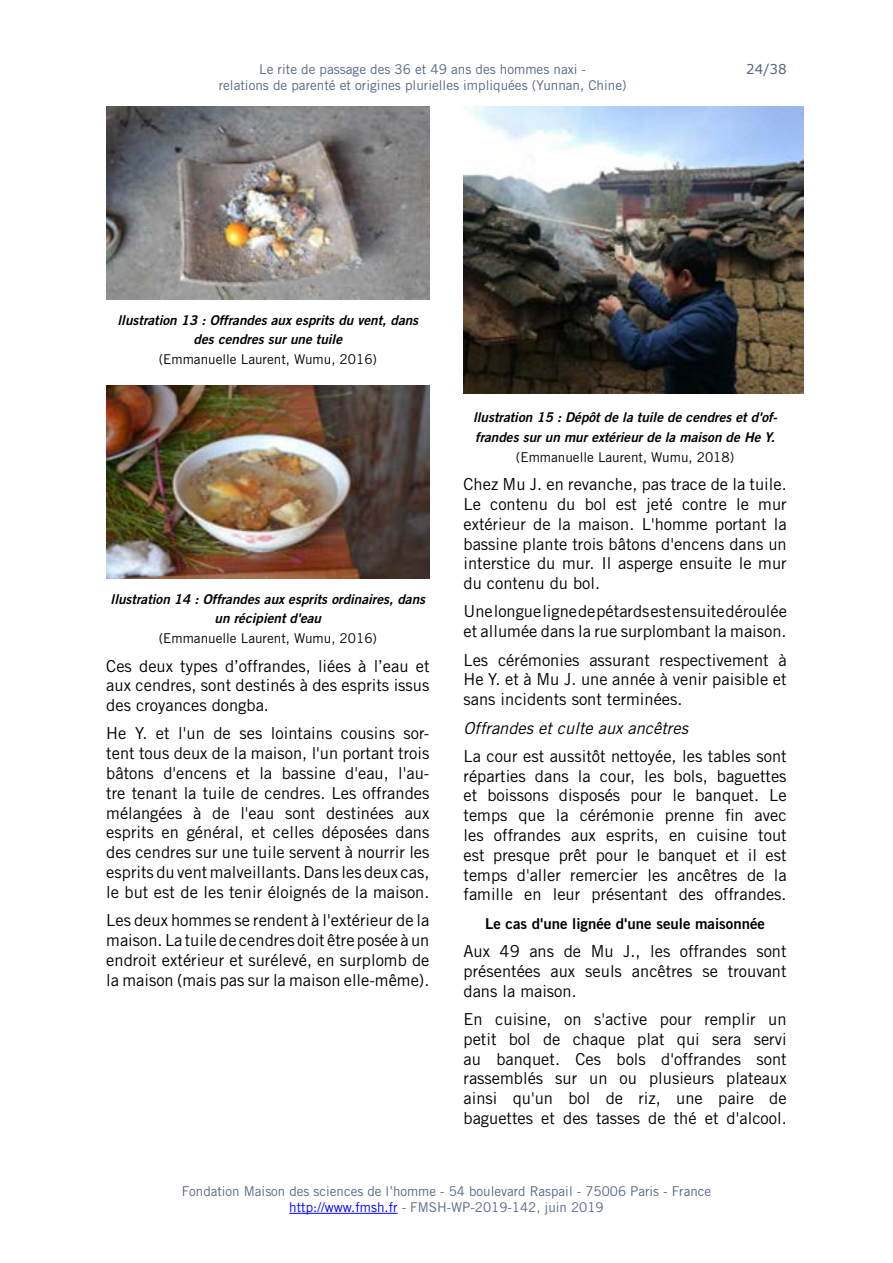
<style>
.page{position:relative;width:893px;height:1263px;background:#fff}
.page>*{position:absolute;margin:0;border:0;box-sizing:border-box;transform-origin:0 0}
.t1{font:16.5px/19.8px "Trade Gothic LT Std";color:#000;text-align:justify}
.t2{font:italic 16.5px "Trade Gothic LT Std";color:#000}
.t3{font:15px "Trade Gothic LT Std Bd 2";color:#000}
.t4{font:13.5px/19.8px "Trade Gothic LT Std Bd 2 Obl";color:#000;text-align:center}
.t5{font:13.5px/16.2px "Trade Gothic LT Std";color:#586884;text-align:center}
.t6{font:13.5px/16.2px "Trade Gothic LT Std";color:#556683;text-align:center}
.t7{font:13.5px "Trade Gothic LT Std";color:#000}
.t8{font:13.5px "Verdana";color:#556683}
.s1{color:#00f}
</style>
<div class="page">
<hr style="left:289px;top:1213px;width:109px;height:1px;background:#00f">
<img style="left:106px;top:106px;width:323px;height:193px">
<img style="left:106px;top:385px;width:323px;height:193px">
<img style="left:463px;top:106px;width:341px;height:288px">
<p class="t6" style="left:219px;top:60px;width:409px">Le rite de passage des 36 et 49 ans des hommes naxi -<br>relations de parenté et origines plurielles impliquées (Yunnan, Chine)</p>
<p class="t8" style="left:746px;top:60px;width:42px">24/38</p>
<p class="t4" style="left:118px;top:310px;width:302px">llustration 13 : Offrandes aux esprits du vent, dans des cendres sur une tuile</p>
<p class="t7" style="left:159px;top:351px;width:220px">(Emmanuelle Laurent, Wumu, 2016)</p>
<p class="t4" style="left:111px;top:589px;width:316px">llustration 14 : Offrandes aux esprits ordinaires, dans un récipient d'eau</p>
<p class="t7" style="left:159px;top:630px;width:220px">(Emmanuelle Laurent, Wumu, 2016)</p>
<p class="t1" style="left:106px;top:655px;width:325px">Ces deux types d’offrandes, liées à l’eau et aux cendres, sont destinés à des esprits issus des croyances dongba.</p>
<p class="t1" style="left:106px;top:723px;width:325px">He Y. et l'un de ses lointains cousins sor‑ tent tous deux de la maison, l'un portant trois bâtons d'encens et la bassine d'eau, l'au&shy;tre tenant la tuile de cendres. Les offrandes mélangées à de l'eau sont destinées aux esprits en général, et celles déposées dans des cendres sur une tuile servent à nourrir les esprits du vent malveillants. Dans les deux cas, le but est de les tenir éloignés de la maison.</p>
<p class="t1" style="left:106px;top:910px;width:325px">Les deux hommes se rendent à l'extérieur de la maison. La tuile de cendres doit être posée à un endroit extérieur et surélevé, en surplomb de la maison (mais pas sur la maison elle-même).</p>
<p class="t4" style="left:473px;top:408px;width:306px;text-align:left">llustration 15 : Dépôt de la tuile de cendres et d'of&shy;frandes sur un mur extérieur de la maison de He Y.</p>
<p class="t7" style="left:516px;top:449px;width:220px">(Emmanuelle Laurent, Wumu, 2018)</p>
<p class="t1" style="left:463px;top:474px;width:325px">Chez Mu J. en revanche, pas trace de la tuile.<br>Le contenu du bol est jeté contre le mur extérieur de la maison. L'homme portant la bassine plante trois bâtons d'encens dans un interstice du mur. Il asperge ensuite le mur du contenu du bol.</p>
<p class="t1" style="left:463px;top:601px;width:325px">Une longue ligne de pétards est ensuite déroulée et allumée dans la rue surplombant la maison.</p>
<p class="t1" style="left:463px;top:650px;width:325px">Les cérémonies assurant respectivement à He Y. et à Mu J. une année à venir paisible et sans incidents sont terminées.</p>
<p class="t2" style="left:463px;top:718px;width:226px">Offrandes et culte aux ancêtres</p>
<p class="t1" style="left:463px;top:746px;width:325px">La cour est aussitôt nettoyée, les tables sont réparties dans la cour, les bols, baguettes et boissons disposés pour le banquet. Le temps que la cérémonie prenne fin avec les offrandes aux esprits, en cuisine tout est presque prêt pour le banquet et il est temps d'aller remercier les ancêtres de la famille en leur présentant des offrandes.</p>
<p class="t3" style="left:485px;top:914px;width:282px">Le cas d'une lignée d'une seule maisonnée</p>
<p class="t1" style="left:463px;top:941px;width:325px">Aux 49 ans de Mu J., les offrandes sont présentées aux seuls ancêtres se trouvant dans la maison.</p>
<p class="t1" style="left:463px;top:1009px;width:325px">En cuisine, on s'active pour remplir un petit bol de chaque plat qui sera servi au banquet. Ces bols d'offrandes sont rassemblés sur un ou plusieurs plateaux ainsi qu'un bol de riz, une paire de baguettes et des tasses de thé et d'alcool.</p>
<p class="t5" style="left:182px;top:1183px;width:531px">Fondation Maison des sciences de l’homme - 54 boulevard Raspail - 75006 Paris - France <span class="s1">http://www.fmsh.fr</span> - FMSH-WP-2019-142, juin 2019</p>
</div>
